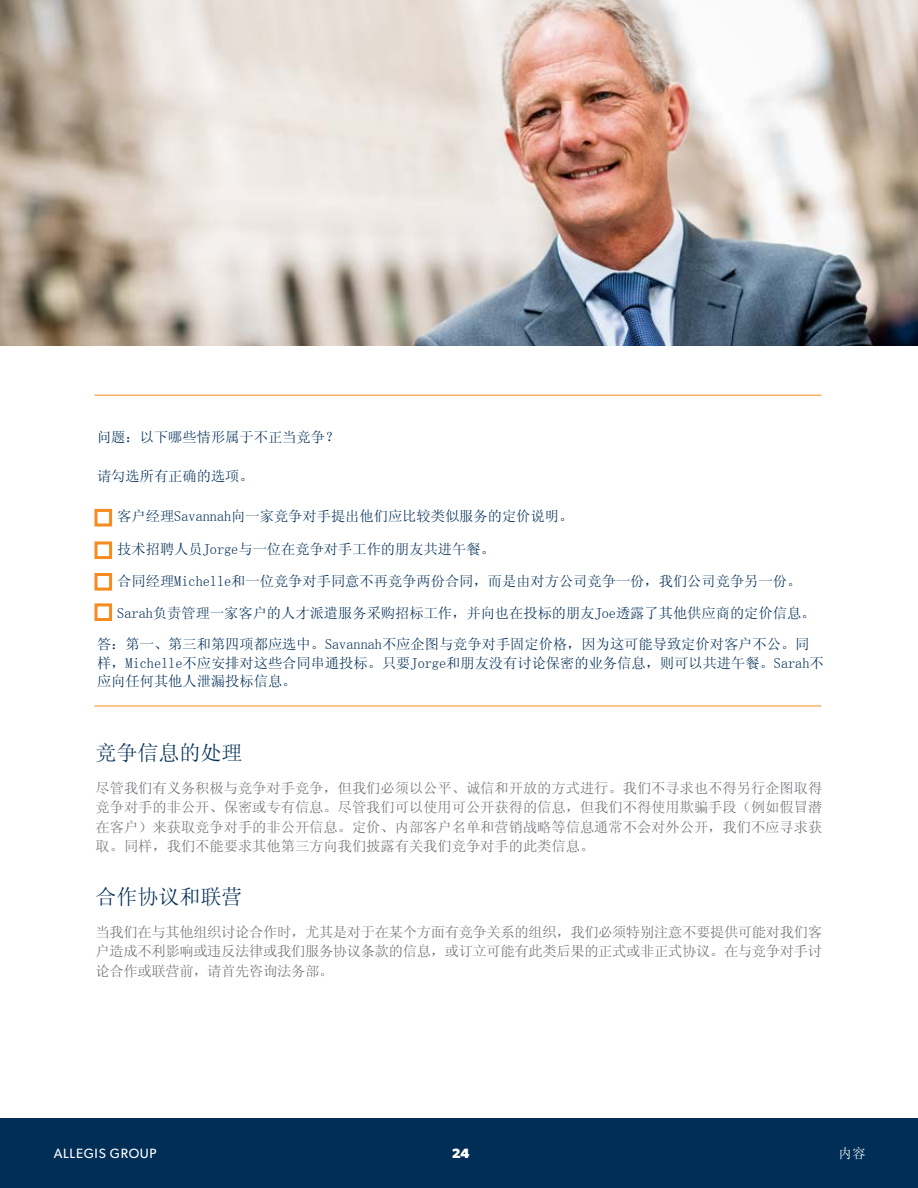
<style>
.page{position:relative;width:918px;height:1188px;background:#fff}
.page>*{position:absolute;margin:0;border:0;box-sizing:border-box;transform-origin:0 0}
.t1{font:21px "Sim Sun";color:#002e56}
.t2{font:14.25px/30.8px "Sim Sun";color:#002e56}
.t3{font:14.25px/19.5px "Sim Sun";letter-spacing:-.01em;color:#6d6e71;text-align:justify}
.t4{font:13.5px "Gibson";letter-spacing:.05em;color:#fff}
.t5{font:700 13.5px "Gibson";color:#fff}
.t6{font:13.5px "Sim Sun";color:#fff}
.s1{color:#fff}
</style>
<div class="page">
<div style="left:0;top:1118px;width:918px;height:70px;background:#002e56"></div>
<hr style="left:94px;top:395px;width:727px;height:1px;background:#f68b1f">
<hr style="left:94px;top:706px;width:727px;height:1px;background:#f68b1f">
<img style="left:0;top:0;width:918px;height:346px">
<div style="left:94px;top:509px;width:18px;height:17px;border:3px solid #f68b1f"></div>
<div style="left:94px;top:542px;width:18px;height:17px;border:3px solid #f68b1f"></div>
<div style="left:94px;top:573px;width:18px;height:18px;border:3px solid #f68b1f"></div>
<div style="left:94px;top:603px;width:18px;height:18px;border:3px solid #f68b1f"></div>
<p class="t2" style="left:97px;top:421px;width:244px">问题：以下哪些情形属于不正当竞争？</p>
<p class="t2" style="left:97px;top:460px;width:158px">请勾选所有正确的选项。</p>
<p class="t2" style="left:97px;top:501px;width:478px"><span class="s1">•</span> 客户经理Savannah向一家竞争对手提出他们应比较类似服务的定价说明。</p>
<p class="t2" style="left:97px;top:533px;width:399px"><span class="s1">•</span> 技术招聘人员Jorge与一位在竞争对手工作的朋友共进午餐。</p>
<p class="t2" style="left:97px;top:565px;width:706px"><span class="s1">•</span> 合同经理Michelle和一位竞争对手同意不再竞争两份合同，而是由对方公司竞争一份，我们公司竞争另一份。</p>
<p class="t2" style="left:97px;top:598px;width:720px"><span class="s1">•</span> Sarah负责管理一家客户的人才派遣服务采购招标工作，并向也在投标的朋友Joe透露了其他供应商的定价信息。答：第一、第三和第四项都应选中。Savannah不应企图与竞争对手固定价格，因为这可能导致定价对客户不公。同</p>
<p class="t2" style="left:97px;top:653px;width:728px;line-height:18.8px">样，Michelle不应安排对这些合同串通投标。只要Jorge和朋友没有讨论保密的业务信息，则可以共进午餐。Sarah不应向任何其他人泄漏投标信息。</p>
<h1 class="t1" style="left:96px;top:742px;width:148px">竞争信息的处理</h1>
<p class="t3" style="left:96px;top:778px;width:728px">尽管我们有义务积极与竞争对手竞争，但我们必须以公平、诚信和开放的方式进行。我们不寻求也不得另行企图取得竞争对手的非公开、保密或专有信息。尽管我们可以使用可公开获得的信息，但我们不得使用欺骗手段（例如假冒潜在客户）来获取竞争对手的非公开信息。定价、内部客户名单和营销战略等信息通常不会对外公开，我们不应寻求获取。同样，我们不能要求其他第三方向我们披露有关我们竞争对手的此类信息。</p>
<h1 class="t1" style="left:96px;top:886px;width:148px">合作协议和联营</h1>
<p class="t3" style="left:96px;top:922px;width:728px">当我们在与其他组织讨论合作时，尤其是对于在某个方面有竞争关系的组织，我们必须特别注意不要提供可能对我们客户造成不利影响或违反法律或我们服务协议条款的信息，或订立可能有此类后果的正式或非正式协议。在与竞争对手讨论合作或联营前，请首先咨询法务部。</p>
<p class="t4" style="left:54px;top:1146px;width:105px">ALLEGIS GROUP</p>
<p class="t5" style="left:452px;top:1146px;width:19px">24</p>
<p class="t6" style="left:839px;top:1146px;width:28px">内容</p>
</div>
